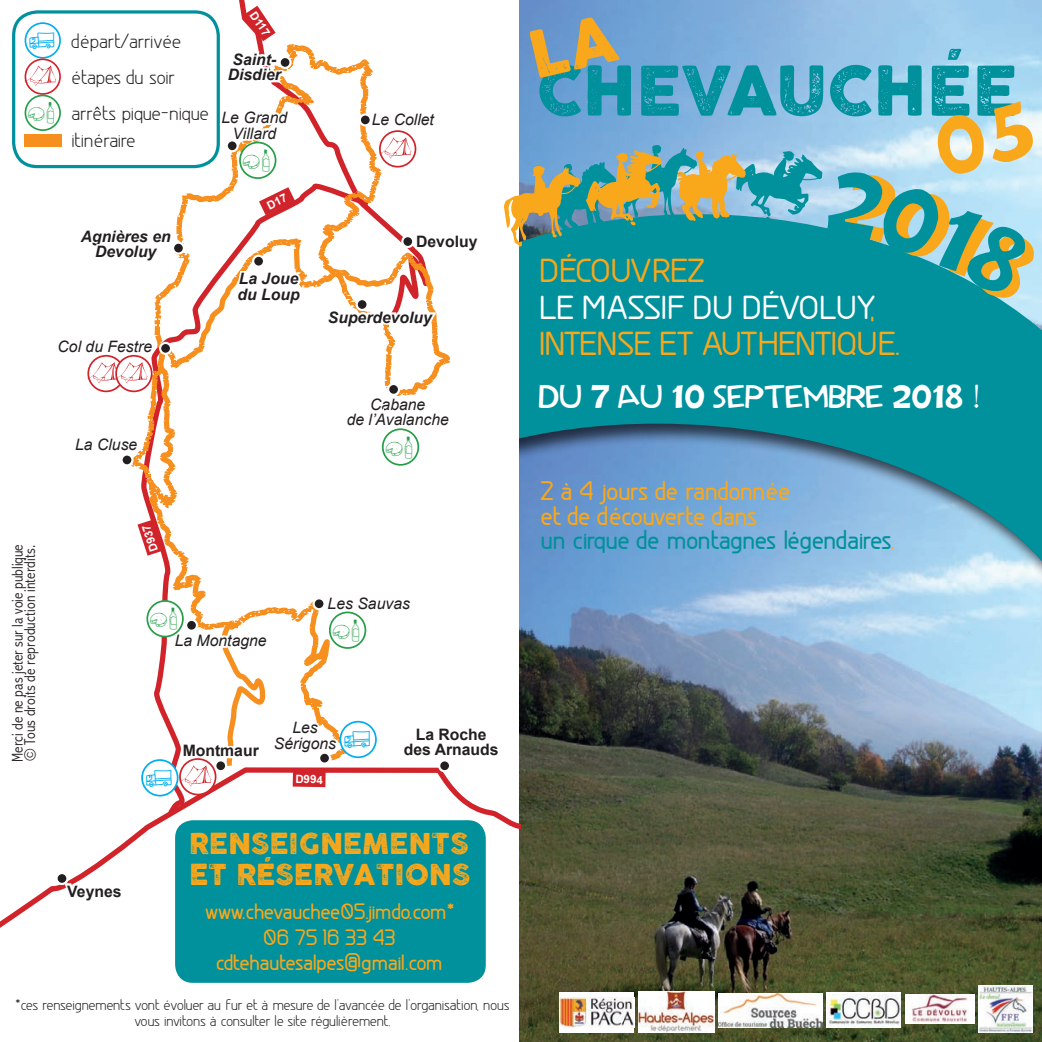
<style>
.page{position:relative;width:1042px;height:1042px;background:#fff}
.page>*{position:absolute;margin:0;border:0;box-sizing:border-box;transform-origin:0 0}
.t1{font:67.02px "COCOGOOSELETTERPRESS";letter-spacing:-.005em;color:#00919c}
.t2{font:32.9px "Powerhouse Era";color:#fff}
.t3{font:700 31.15px "Greyscale Basic";letter-spacing:-.025em;color:#f9a71b}
.t4{font:700 31.15px "Greyscale Basic";color:#fff}
.t5{font:28.35px/31.2px "COCOGOOSELETTERPRESS";color:#f9a71b}
.t6{font:700 25.55px/24.7px "Greyscale Basic";letter-spacing:-.035em;color:#f9a71b}
.t7{font:23.28px "Peax Webdesign Free Icons";color:#269e48}
.t8{font:700 21.35px "Greyscale Basic";letter-spacing:-.03em;color:#f9a71b}
.t9{font:19.25px "Greyscale Basic";letter-spacing:-.005em;color:#231f20}
.t10{font:19.25px "Greyscale Basic";letter-spacing:-.03em;color:#231f20}
.t11{font:italic 15.75px/15.8px "Arial";color:#231f20;text-align:center}
.t12{font:300 condensed 15.75px/12.2px "Abadi";letter-spacing:.005em;color:#231f20}
.t13{font:italic 700 15.75px/15.8px "Arial";color:#231f20;text-align:center}
.t14{font:700 15.75px/15.8px "Arial";color:#231f20;text-align:center}
.t15{font:14.53px/16.3px "Greyscale Basic";letter-spacing:-.035em;color:#231f20;text-align:center}
.t16{font:700 11.55px "Arial";color:#fff}
.s1{color:#269e48}
.s2{color:#f9a71b}
.s3{color:#00919c}
</style>
<div class="page">
<img style="left:519px;top:0;width:523px;height:100px">
<div style="left:519px;top:306px;width:523px;height:117px;background:#00919c"></div>
<div style="left:495px;top:423px;width:547px;height:619px;background:#231f20;opacity:.75"></div>
<img style="left:638px;top:991px;width:76px;height:41px">
<div style="left:559px;top:992px;width:75px;height:41px;background:#fff"></div>
<img style="left:559px;top:998px;width:75px;height:29px">
<img style="left:978px;top:985px;width:54px;height:47px">
<div style="left:0;top:0;width:518px;height:1042px;background:#fff"></div>
<div style="left:826px;top:992px;width:75px;height:35px;background:#fff"></div>
<img style="left:828px;top:994px;width:72px;height:33px">
<img style="left:905px;top:995px;width:69px;height:28px">
<img style="left:718px;top:993px;width:104px;height:34px">
<svg style="left:25px;top:23px;width:35px;height:35px"></svg>
<div style="left:25px;top:22px;width:36px;height:37px;border:2px solid #00aeef;border-radius:50%"></div>
<svg style="left:25px;top:59px;width:35px;height:35px"></svg>
<div style="left:25px;top:58px;width:36px;height:37px;border:2px solid #d1232a;border-radius:50%"></div>
<svg style="left:25px;top:65px;width:36px;height:21px"></svg>
<div style="left:25px;top:95px;width:36px;height:36px;border:2px solid #269e48;border-radius:50%"></div>
<div style="left:25px;top:134px;width:37px;height:13px;background:#f68f1e"></div>
<div style="left:12px;top:10px;width:208px;height:158px;border:3px solid #00919c;border-radius:24px"></div>
<div style="left:175px;top:820px;width:311px;height:163px;background:#00919c;border-radius:18px"></div>
<svg style="left:148px;top:512px;width:180px;height:249px"></svg>
<svg style="left:384px;top:344px;width:67px;height:49px"></svg>
<svg style="left:288px;top:44px;width:146px;height:262px"></svg>
<svg style="left:126px;top:56px;width:191px;height:456px"></svg>
<svg style="left:126px;top:433px;width:16px;height:23px"></svg>
<svg style="left:233px;top:268px;width:72px;height:40px"></svg>
<svg style="left:352px;top:306px;width:86px;height:38px"></svg>
<svg style="left:413px;top:231px;width:21px;height:26px"></svg>
<svg style="left:368px;top:106px;width:66px;height:24px"></svg>
<svg style="left:126px;top:198px;width:48px;height:81px"></svg>
<svg style="left:0;top:761px;width:526px;height:205px"></svg>
<svg style="left:293px;top:771px;width:33px;height:16px"></svg>
<div style="left:439px;top:760px;width:11px;height:11px;background:#231f20;border-radius:50%"></div>
<div style="left:438px;top:759px;width:13px;height:13px;border:2px solid #fff;border-radius:50%"></div>
<svg style="left:57px;top:873px;width:10px;height:11px"></svg>
<div style="left:55px;top:872px;width:14px;height:13px;border:2px solid #fff;border-radius:50%"></div>
<svg style="left:62px;top:881px;width:64px;height:26px"></svg>
<div style="left:122px;top:454px;width:10px;height:11px;background:#231f20;border-radius:50%"></div>
<div style="left:120px;top:453px;width:14px;height:13px;border:2px solid #fff;border-radius:50%"></div>
<div style="left:160px;top:343px;width:11px;height:11px;background:#231f20;border-radius:50%"></div>
<div style="left:159px;top:342px;width:13px;height:13px;border:2px solid #fff;border-radius:50%"></div>
<div style="left:173px;top:243px;width:11px;height:11px;background:#231f20;border-radius:50%"></div>
<div style="left:172px;top:242px;width:13px;height:13px;border:2px solid #fff;border-radius:50%"></div>
<div style="left:253px;top:256px;width:11px;height:11px;background:#231f20;border-radius:50%"></div>
<div style="left:252px;top:255px;width:13px;height:13px;border:2px solid #fff;border-radius:50%"></div>
<div style="left:357px;top:299px;width:11px;height:11px;background:#231f20;border-radius:50%"></div>
<div style="left:356px;top:298px;width:13px;height:13px;border:2px solid #fff;border-radius:50%"></div>
<div style="left:402px;top:236px;width:11px;height:11px;background:#231f20;border-radius:50%"></div>
<div style="left:401px;top:235px;width:13px;height:13px;border:2px solid #fff;border-radius:50%"></div>
<div style="left:278px;top:56px;width:14px;height:13px;border:2px solid #fff;border-radius:50%"></div>
<div style="left:360px;top:114px;width:11px;height:11px;background:#231f20;border-radius:50%"></div>
<div style="left:359px;top:113px;width:13px;height:13px;border:2px solid #fff;border-radius:50%"></div>
<svg style="left:88px;top:356px;width:36px;height:35px"></svg>
<div style="left:87px;top:355px;width:38px;height:37px;border:2px solid #d1232a;border-radius:50%"></div>
<svg style="left:116px;top:356px;width:36px;height:35px"></svg>
<div style="left:115px;top:355px;width:38px;height:37px;border:2px solid #d1232a;border-radius:50%"></div>
<svg style="left:87px;top:333px;width:69px;height:50px"></svg>
<svg style="left:380px;top:131px;width:35px;height:36px"></svg>
<div style="left:379px;top:130px;width:37px;height:38px;border:2px solid #d1232a;border-radius:50%"></div>
<svg style="left:379px;top:137px;width:38px;height:22px"></svg>
<div style="left:180px;top:759px;width:36px;height:35px;background:#fff;border-radius:50%"></div>
<div style="left:179px;top:758px;width:37px;height:37px;border:2px solid #d1232a;border-radius:50%"></div>
<svg style="left:179px;top:715px;width:85px;height:71px"></svg>
<svg style="left:340px;top:722px;width:36px;height:35px"></svg>
<div style="left:339px;top:721px;width:38px;height:37px;border:2px solid #00aeef;border-radius:50%"></div>
<div style="left:142px;top:760px;width:36px;height:35px;background:#fff;border-radius:50%"></div>
<div style="left:141px;top:759px;width:37px;height:37px;border:2px solid #00aeef;border-radius:50%"></div>
<div style="left:318px;top:751px;width:13px;height:13px;border:2px solid #fff;border-radius:50%"></div>
<svg style="left:240px;top:143px;width:36px;height:35px"></svg>
<div style="left:239px;top:142px;width:37px;height:37px;border:2px solid #269e48;border-radius:50%"></div>
<svg style="left:147px;top:601px;width:36px;height:35px"></svg>
<div style="left:146px;top:600px;width:38px;height:37px;border:2px solid #269e48;border-radius:50%"></div>
<svg style="left:314px;top:598px;width:10px;height:11px"></svg>
<div style="left:312px;top:597px;width:14px;height:13px;border:2px solid #fff;border-radius:50%"></div>
<div style="left:388px;top:384px;width:11px;height:11px;background:#231f20;border-radius:50%"></div>
<div style="left:387px;top:383px;width:13px;height:13px;border:2px solid #fff;border-radius:50%"></div>
<svg style="left:223px;top:6px;width:65px;height:88px"></svg>
<svg style="left:137px;top:520px;width:25px;height:36px"></svg>
<svg style="left:30px;top:32px;width:24px;height:17px"></svg>
<svg style="left:271px;top:718px;width:99px;height:44px"></svg>
<svg style="left:381px;top:393px;width:39px;height:73px"></svg>
<svg style="left:217px;top:106px;width:76px;height:63px"></svg>
<svg style="left:323px;top:592px;width:44px;height:65px"></svg>
<svg style="left:150px;top:563px;width:121px;height:102px"></svg>
<svg style="left:519px;top:100px;width:523px;height:206px;background:#6eb7cc"></svg>
<svg style="left:529px;top:13px;width:91px;height:65px;background:#6899d0"></svg>
<svg style="left:259px;top:187px;width:36px;height:28px"></svg>
<p class="t9" style="left:71px;top:29px;width:111px">départ/arrivée</p>
<p class="t10" style="left:71px;top:66px;width:104px">étapes du soir</p>
<p class="t9" style="left:45px;top:102px;width:165px"><span class="s1">●</span> arrêts pique-nique</p>
<p class="t10" style="left:71px;top:128px;width:65px">itinéraire</p>
<p class="t16" style="left:259px;top:8px;width:28px;rotate:56deg">D117</p>
<p class="t13" style="left:228px;top:52px;width:55px">Saint-<br>Disdier</p>
<p class="t11" style="left:221px;top:110px;width:67px">Le Grand<br>Villard</p>
<p class="t7" style="left:260px;top:149px;width:13px">●</p>
<p class="t13" style="left:81px;top:229px;width:92px">Agnières en<br>Devoluy</p>
<p class="t11" style="left:58px;top:339px;width:96px">Col du Festre</p>
<p class="t13" style="left:238px;top:271px;width:64px;text-align:left">La Joue du Loup</p>
<p class="t11" style="left:75px;top:437px;width:64px">La Cluse</p>
<p class="t11" style="left:372px;top:112px;width:64px">Le Collet</p>
<p class="t14" style="left:416px;top:234px;width:63px">Devoluy</p>
<p class="t13" style="left:328px;top:309px;width:106px">Superdevoluy</p>
<p class="t11" style="left:347px;top:396px;width:104px">Cabane<br>de l’Avalanche</p>
<p class="t7" style="left:403px;top:436px;width:13px">●</p>
<p class="t12" style="left:12px;top:762px;width:219px;rotate:-90deg">Merci de ne pas jeter sur la voie publique © Tous droits de reproduction interdits.</p>
<p class="t16" style="left:147px;top:553px;width:29px;rotate:-108deg">D937</p>
<p class="t7" style="left:168px;top:608px;width:13px">●</p>
<p class="t11" style="left:175px;top:632px;width:93px">La Montagne</p>
<p class="t11" style="left:328px;top:595px;width:84px">Les Sauvas</p>
<p class="t7" style="left:350px;top:619px;width:13px">●</p>
<p class="t14" style="left:183px;top:743px;width:78px">Montmaur</p>
<p class="t11" style="left:274px;top:720px;width:64px">Les<br>Sérigons</p>
<p class="t16" style="left:295px;top:771px;width:29px;rotate:1deg">D994</p>
<p class="t14" style="left:404px;top:727px;width:96px">La Roche des Arnauds</p>
<p class="t5" style="left:189px;top:829px;width:283px">RENSEIGNEMENTS<br>ET RÉSERVATIONS</p>
<p class="t8" style="left:205px;top:898px;width:251px">www.chevauchee05.jimdo.com*</p>
<p class="t8" style="left:263px;top:924px;width:134px">06 75 16 33 43</p>
<p class="t8" style="left:216px;top:949px;width:229px">cdtehautesalpes@gmail.com</p>
<p class="t15" style="left:16px;top:996px;width:495px">*ces renseignements vont évoluer au fur et à mesure de l'avancée de l'organisation, nous vous invitons à consulter le site régulièrement.</p>
<p class="t14" style="left:67px;top:883px;width:56px">Veynes</p>
<p class="t1" style="left:536px;top:53px;width:483px">CHEVAUCHÉE</p>
<p class="t3" style="left:539px;top:252px;width:167px">DÉCOUVREZ</p>
<p class="t4" style="left:539px;top:288px;width:338px">LE MASSIF DU DÉVOLUY<span class="s2">,</span></p>
<p class="t3" style="left:539px;top:325px;width:363px">INTENSE ET AUTHENTIQUE.</p>
<p class="t2" style="left:539px;top:377px;width:444px">DU 7 AU 10 SEPTEMBRE 2018 !</p>
<p class="t6" style="left:540px;top:477px;width:356px">2 à 4 jours de randonnée<br>et de découverte dans<br><span class="s3">un cirque de montagnes légendaires</span>.</p>
</div>
